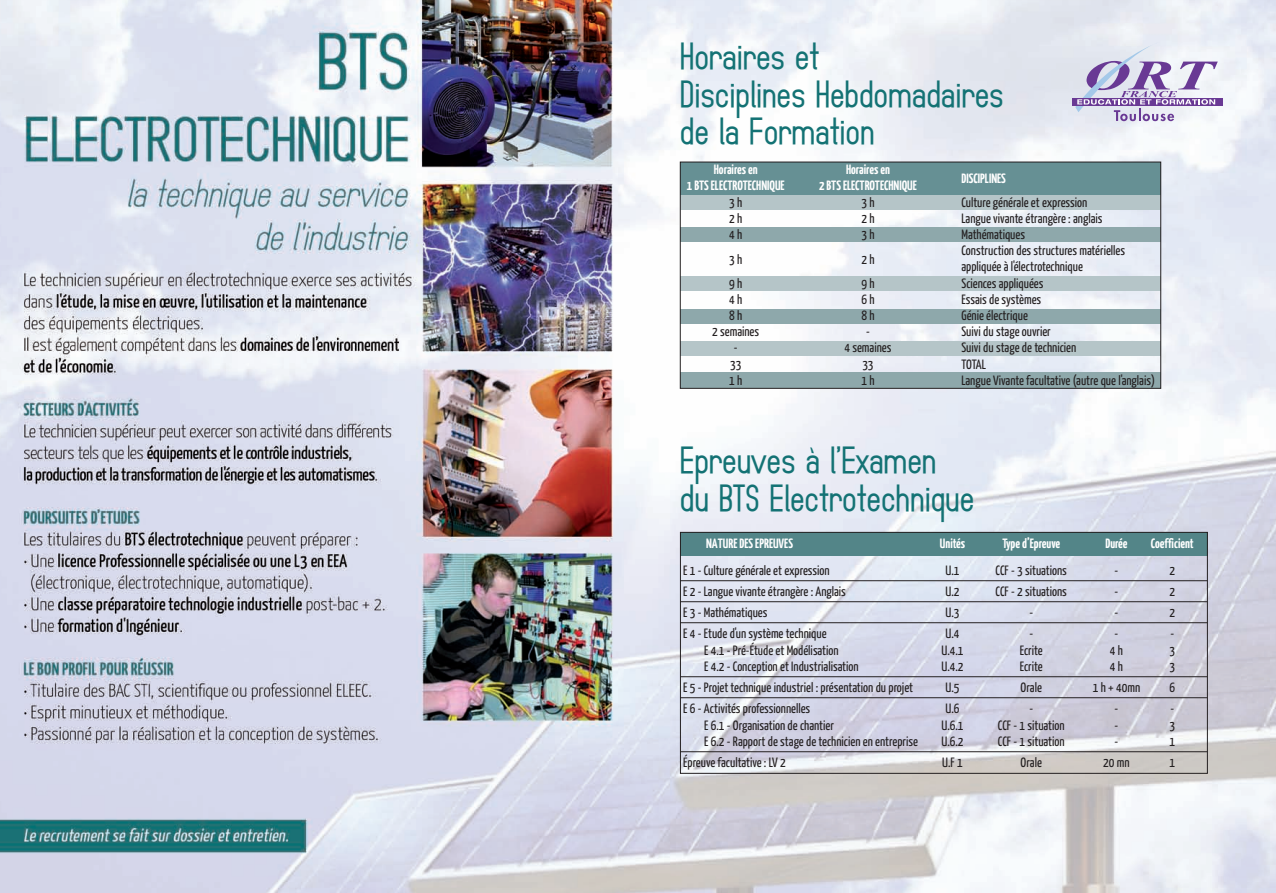
<style>
.page{position:relative;width:1276px;height:893px;background:#fff}
.page>*{position:absolute;margin:0;border:0;box-sizing:border-box;transform-origin:0 0}
.t1{font:700 34.5px/37.5px "Mind Blue";color:#137274}
.t2{font:13.5px/16.2px "Yanone Kaffeesatz";color:#231f20}
.t3{font:700 13.5px "Yanone Kaffeesatz";color:#fff}
</style>
<div class="page">
<img style="left:0;top:0;width:1276px;height:893px">
<div style="left:680px;top:162px;width:480px;height:33px;background:#669094"></div>
<div style="left:680px;top:195px;width:480px;height:15px;background:#b5c5c8"></div>
<div style="left:680px;top:227px;width:480px;height:15px;background:#8ea8ab"></div>
<div style="left:680px;top:276px;width:480px;height:15px;background:#b5c5c8"></div>
<div style="left:680px;top:309px;width:480px;height:15px;background:#8ea8ab"></div>
<div style="left:680px;top:341px;width:480px;height:15px;background:#b5c5c8"></div>
<div style="left:680px;top:372px;width:480px;height:16px;background:#8ea8ab"></div>
<div style="left:680px;top:532px;width:527px;height:24px;background:#538588"></div>
<div style="left:680px;top:532px;width:527px;height:241px;border:1px solid #231f20"></div>
<div style="left:680px;top:162px;width:480px;height:226px;border:1px solid #231f20"></div>
<hr style="left:680px;top:580px;width:527px;height:1px;background:#231f20">
<hr style="left:680px;top:601px;width:527px;height:1px;background:#231f20">
<hr style="left:680px;top:622px;width:527px;height:1px;background:#231f20">
<hr style="left:680px;top:676px;width:527px;height:1px;background:#231f20">
<hr style="left:680px;top:697px;width:527px;height:1px;background:#231f20">
<hr style="left:680px;top:751px;width:527px;height:1px;background:#231f20">
<div style="left:1072px;top:98px;width:151px;height:7px;background:#693994"></div>
<svg style="left:1075px;top:43px;width:142px;height:78px"></svg>
<svg style="left:810px;top:448px;width:4px;height:6px"></svg>
<h1 class="t1" style="left:680px;top:43px;width:325px">Horaires et<br>Disciplines Hebdomadaires de la Formation</h1>
<p class="t3" style="left:714px;top:164px;width:45px">Horaires en</p>
<p class="t3" style="left:846px;top:164px;width:45px">Horaires en</p>
<p class="t3" style="left:961px;top:173px;width:46px">DISCIPLINES</p>
<p class="t3" style="left:687px;top:180px;width:99px">1 BTS ELECTROTECHNIQUE</p>
<p class="t3" style="left:819px;top:180px;width:99px">2 BTS ELECTROTECHNIQUE</p>
<p class="t2" style="left:729px;top:194px;width:15px">3 h</p>
<p class="t2" style="left:861px;top:194px;width:15px">3 h</p>
<p class="t2" style="left:961px;top:194px;width:127px">Culture générale et expression</p>
<p class="t2" style="left:729px;top:211px;width:15px">2 h</p>
<p class="t2" style="left:861px;top:211px;width:15px">2 h</p>
<p class="t2" style="left:961px;top:211px;width:142px">Langue vivante étrangère : anglais</p>
<p class="t2" style="left:729px;top:227px;width:15px">4 h</p>
<p class="t2" style="left:861px;top:227px;width:15px">3 h</p>
<p class="t2" style="left:961px;top:227px;width:65px">Mathématiques</p>
<p class="t2" style="left:729px;top:252px;width:15px">3 h</p>
<p class="t2" style="left:861px;top:252px;width:15px">2 h</p>
<p class="t2" style="left:961px;top:243px;width:165px">Construction des structures matérielles appliquée à l'électrotechnique</p>
<p class="t2" style="left:729px;top:275px;width:15px">9 h</p>
<p class="t2" style="left:861px;top:275px;width:15px">9 h</p>
<p class="t2" style="left:961px;top:275px;width:83px">Sciences appliquées</p>
<p class="t2" style="left:729px;top:292px;width:15px">4 h</p>
<p class="t2" style="left:861px;top:292px;width:15px">6 h</p>
<p class="t2" style="left:961px;top:292px;width:81px">Essais de systèmes</p>
<p class="t2" style="left:729px;top:308px;width:15px">8 h</p>
<p class="t2" style="left:861px;top:308px;width:15px">8 h</p>
<p class="t2" style="left:961px;top:308px;width:68px">Génie électrique</p>
<p class="t2" style="left:712px;top:324px;width:48px">2 semaines</p>
<p class="t2" style="left:866px;top:324px;width:5px">-</p>
<p class="t2" style="left:961px;top:324px;width:91px">Suivi du stage ouvrier</p>
<p class="t2" style="left:734px;top:340px;width:5px">-</p>
<p class="t2" style="left:844px;top:340px;width:48px">4 semaines</p>
<p class="t2" style="left:961px;top:340px;width:116px">Suivi du stage de technicien</p>
<p class="t2" style="left:730px;top:356px;width:13px">33</p>
<p class="t2" style="left:862px;top:356px;width:13px">33</p>
<p class="t2" style="left:961px;top:356px;width:26px">TOTAL</p>
<p class="t2" style="left:729px;top:373px;width:15px">1 h</p>
<p class="t2" style="left:861px;top:373px;width:15px">1 h</p>
<p class="t2" style="left:961px;top:373px;width:195px">Langue Vivante facultative (autre que l'anglais)</p>
<h1 class="t1" style="left:680px;top:447px;width:296px">Epreuves a l’Examen<br>du BTS Electrotechnique</h1>
<p class="t3" style="left:706px;top:538px;width:88px">NATURE DES EPREUVES</p>
<p class="t3" style="left:940px;top:538px;width:27px">Unités</p>
<p class="t3" style="left:1002px;top:538px;width:59px">Type d’Epreuve</p>
<p class="t3" style="left:1105px;top:538px;width:24px">Durée</p>
<p class="t3" style="left:1151px;top:538px;width:44px">Coefficient</p>
<p class="t2" style="left:683px;top:563px;width:148px">E 1 - Culture générale et expression</p>
<p class="t2" style="left:945px;top:563px;width:15px">U.1</p>
<p class="t2" style="left:995px;top:563px;width:73px">CCF - 3 situations</p>
<p class="t2" style="left:1114px;top:563px;width:5px">-</p>
<p class="t2" style="left:1169px;top:563px;width:7px">2</p>
<p class="t2" style="left:683px;top:584px;width:164px">E 2 - Langue vivante étrangère : Anglais</p>
<p class="t2" style="left:945px;top:584px;width:15px">U.2</p>
<p class="t2" style="left:995px;top:584px;width:73px">CCF - 2 situations</p>
<p class="t2" style="left:1114px;top:584px;width:5px">-</p>
<p class="t2" style="left:1169px;top:584px;width:7px">2</p>
<p class="t2" style="left:683px;top:605px;width:86px">E 3 - Mathématiques</p>
<p class="t2" style="left:945px;top:605px;width:15px">U.3</p>
<p class="t2" style="left:1029px;top:605px;width:5px">-</p>
<p class="t2" style="left:1114px;top:605px;width:5px">-</p>
<p class="t2" style="left:1169px;top:605px;width:7px">2</p>
<p class="t2" style="left:683px;top:626px;width:145px">E 4 - Etude d'un système technique</p>
<p class="t2" style="left:945px;top:626px;width:15px">U.4</p>
<p class="t2" style="left:1029px;top:626px;width:5px">-</p>
<p class="t2" style="left:1114px;top:626px;width:5px">-</p>
<p class="t2" style="left:1170px;top:626px;width:5px">-</p>
<p class="t2" style="left:704px;top:642px;width:136px">E 4.1 - Pré-Étude et Modélisation</p>
<p class="t2" style="left:941px;top:642px;width:24px">U.4.1</p>
<p class="t2" style="left:1019px;top:642px;width:24px">Ecrite</p>
<p class="t2" style="left:1110px;top:642px;width:15px">4 h</p>
<p class="t2" style="left:1169px;top:642px;width:7px">3</p>
<p class="t2" style="left:704px;top:659px;width:156px">E 4.2 - Conception et Industrialisation</p>
<p class="t2" style="left:941px;top:659px;width:24px">U.4.2</p>
<p class="t2" style="left:1020px;top:659px;width:24px">Ecrite</p>
<p class="t2" style="left:1110px;top:659px;width:15px">4 h</p>
<p class="t2" style="left:1169px;top:659px;width:7px">3</p>
<p class="t2" style="left:683px;top:680px;width:231px">E 5 - Projet technique industriel : présentation du projet</p>
<p class="t2" style="left:945px;top:680px;width:15px">U.5</p>
<p class="t2" style="left:1020px;top:680px;width:23px">Orale</p>
<p class="t2" style="left:1092px;top:680px;width:49px">1 h + 40mn</p>
<p class="t2" style="left:1169px;top:680px;width:7px">6</p>
<p class="t2" style="left:683px;top:701px;width:129px">E 6 - Activités professionnelles</p>
<p class="t2" style="left:945px;top:701px;width:15px">U.6</p>
<p class="t2" style="left:1029px;top:701px;width:5px">-</p>
<p class="t2" style="left:1114px;top:701px;width:5px">-</p>
<p class="t2" style="left:1170px;top:701px;width:5px">-</p>
<p class="t2" style="left:704px;top:717px;width:131px">E 6.1 - Organisation de chantier</p>
<p class="t2" style="left:941px;top:717px;width:24px">U.6.1</p>
<p class="t2" style="left:998px;top:717px;width:68px">CCF - 1 situation</p>
<p class="t2" style="left:1114px;top:717px;width:5px">-</p>
<p class="t2" style="left:1169px;top:717px;width:7px">3</p>
<p class="t2" style="left:704px;top:734px;width:215px">E 6.2 - Rapport de stage de technicien en entreprise</p>
<p class="t2" style="left:941px;top:734px;width:24px">U.6.2</p>
<p class="t2" style="left:998px;top:734px;width:68px">CCF - 1 situation</p>
<p class="t2" style="left:1114px;top:734px;width:5px">-</p>
<p class="t2" style="left:1169px;top:734px;width:7px">1</p>
<p class="t2" style="left:683px;top:755px;width:104px">Épreuve facultative : LV 2</p>
<p class="t2" style="left:942px;top:755px;width:22px">U.F 1</p>
<p class="t2" style="left:1020px;top:755px;width:23px">Orale</p>
<p class="t2" style="left:1103px;top:755px;width:28px">20 mn</p>
<p class="t2" style="left:1169px;top:755px;width:7px">1</p>
</div>
